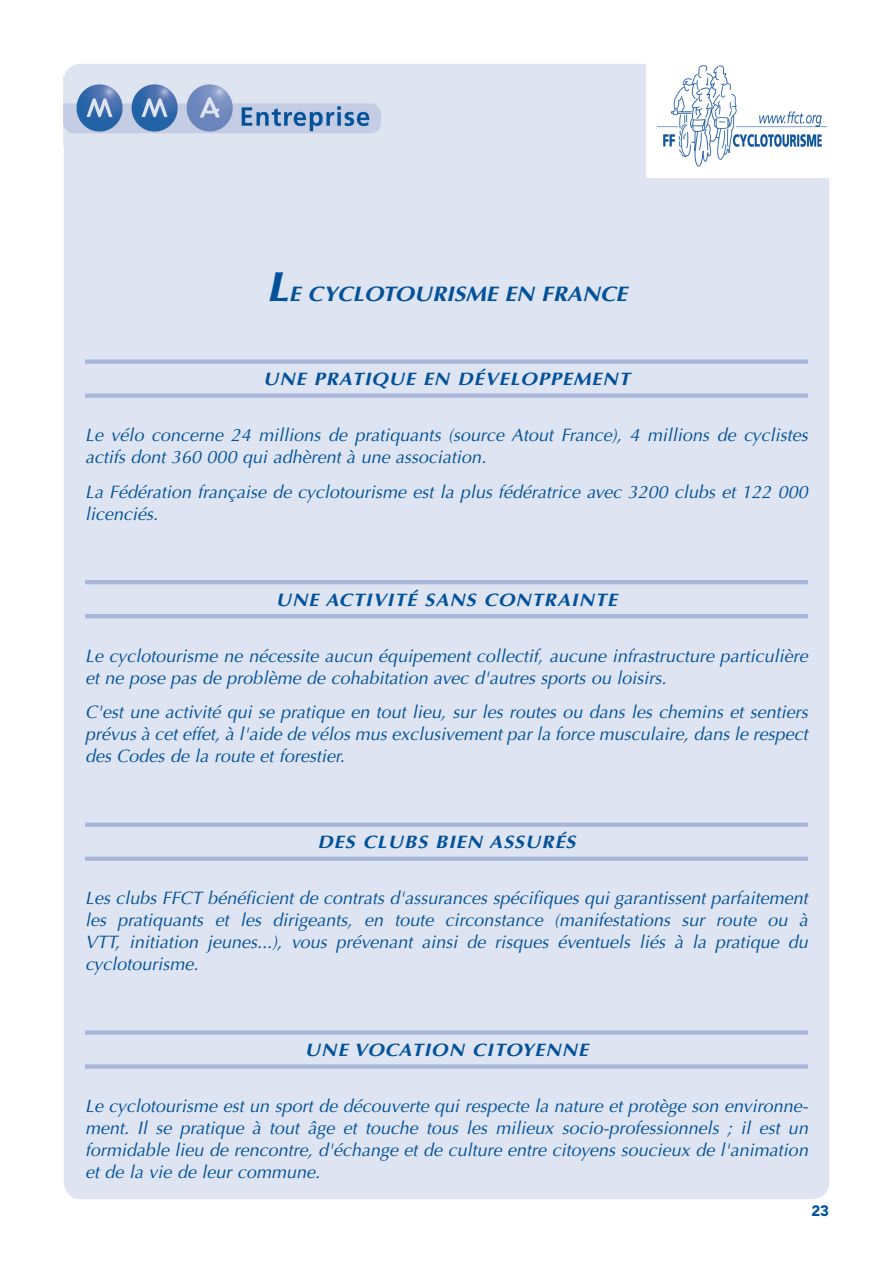
<style>
.page{position:relative;width:893px;height:1263px;background:#fff}
.page>*{position:absolute;margin:0;border:0;box-sizing:border-box;transform-origin:0 0}
.t1{font:italic 700 21px "Optima";color:#01529a;scale:1.1 1}
.t2{font:italic 18px/22px "Optima";color:#01529a}
.t3{font:italic 700 18px "Optima";letter-spacing:.05em;color:#01529a;scale:1.1 1}
.t4{font:900 15px "Avenir";color:#01529a}
.s1{font-size:42px}
</style>
<div class="page">
<div style="left:64px;top:64px;width:765px;height:1135px;background:#dee4f1;border-radius:17px"></div>
<div style="left:85px;top:359px;width:723px;height:5px;background:#a8b6d9"></div>
<div style="left:85px;top:393px;width:723px;height:5px;background:#a8b6d9"></div>
<hr style="left:85px;top:580px;width:723px;height:4px;background:#a8b6d9">
<hr style="left:85px;top:614px;width:723px;height:4px;background:#a8b6d9">
<div style="left:85px;top:822px;width:723px;height:5px;background:#a8b6d9"></div>
<hr style="left:85px;top:857px;width:723px;height:4px;background:#a8b6d9">
<div style="left:85px;top:1030px;width:723px;height:5px;background:#a8b6d9"></div>
<div style="left:85px;top:1064px;width:723px;height:5px;background:#a8b6d9"></div>
<img style="left:64px;top:84px;width:317px;height:49px">
<div style="left:646px;top:60px;width:183px;height:118px;background:#fff"></div>
<img style="left:656px;top:65px;width:171px;height:102px">
<p class="t1" style="left:266px;top:282px;width:330px"><span class="s1">L</span>E CYCLOTOURISME EN FRANCE</p>
<p class="t3" style="left:263px;top:368px;width:335px">UNE PRATIQUE EN DÉVELOPPEMENT</p>
<p class="t2" style="left:85px;top:424px;width:724px">Le vélo concerne 24 millions de pratiquants (source Atout France), 4 millions de cyclistes actifs dont 360 000 qui adhèrent à une association.</p>
<p class="t2" style="left:85px;top:481px;width:724px">La Fédération française de cyclotourisme est la plus fédératrice avec 3200 clubs et 122 000 licenciés.</p>
<p class="t3" style="left:276px;top:589px;width:312px">UNE ACTIVITÉ SANS CONTRAINTE</p>
<p class="t2" style="left:85px;top:645px;width:724px">Le cyclotourisme ne nécessite aucun équipement collectif, aucune infrastructure particulière et ne pose pas de problème de cohabitation avec d'autres sports ou loisirs.</p>
<p class="t2" style="left:85px;top:701px;width:724px;text-align:justify">C'est une activité qui se pratique en tout lieu, sur les routes ou dans les chemins et sentiers prévus à cet effet, à l'aide de vélos mus exclusivement par la force musculaire, dans le respect des Codes de la route et forestier.</p>
<p class="t3" style="left:318px;top:831px;width:236px">DES CLUBS BIEN ASSURÉS</p>
<p class="t2" style="left:85px;top:887px;width:724px;text-align:justify">Les clubs FFCT bénéficient de contrats d'assurances spécifiques qui garantissent parfaitement les pratiquants et les dirigeants, en toute circonstance (manifestations sur route ou à VTT, initiation jeunes...), vous prévenant ainsi de risques éventuels liés à la pratique du cyclotourisme.</p>
<p class="t3" style="left:305px;top:1039px;width:259px">UNE VOCATION CITOYENNE</p>
<p class="t2" style="left:85px;top:1095px;width:724px;text-align:justify">Le cyclotourisme est un sport de découverte qui respecte la nature et protège son environne&shy;ment. Il se pratique à tout âge et touche tous les milieux socio-professionnels ; il est un formidable lieu de rencontre, d'échange et de culture entre citoyens soucieux de l'animation et de la vie de leur commune.</p>
<p class="t4" style="left:811px;top:1202px;width:19px">23</p>
</div>
